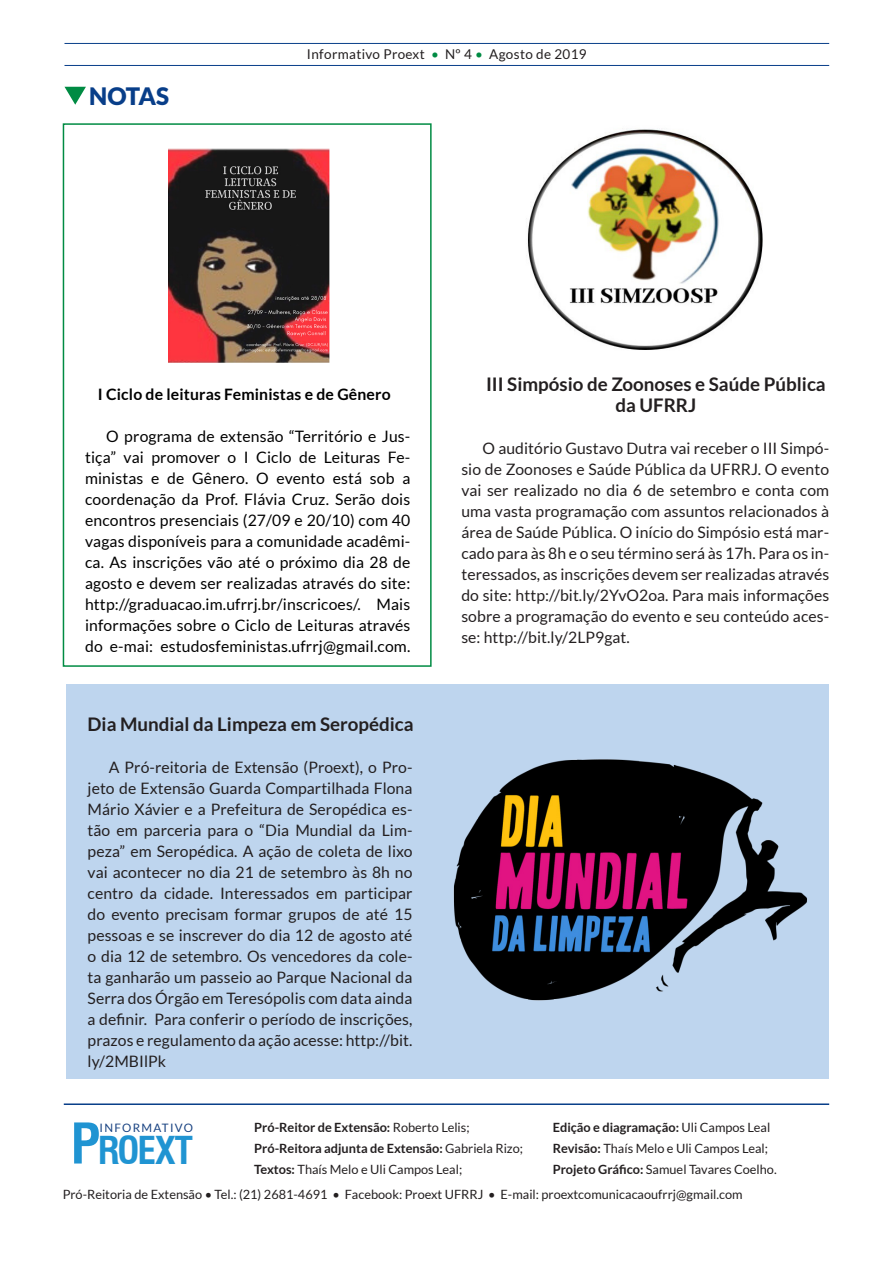
<style>
.page{position:relative;width:893px;height:1263px;background:#fff}
.page>*{position:absolute;margin:0;border:0;box-sizing:border-box;transform-origin:0 0}
.t1{font:700 condensed 37.5px "Swiss 721 BT";letter-spacing:-.04em;color:#2094d2}
.t2{font:900 24px "Lato";letter-spacing:-.015em;color:#083e89}
.titulinho_noats_box{font:700 18.75px/21px "Lato";color:#231f20;text-align:center}
.notas_box{font:15.75px/21px "Lato";letter-spacing:.005em;color:#231f20;text-align:justify}
.notas_box-2{font:15.75px/21px "Lato";letter-spacing:.01em;color:#000;text-align:justify}
.notas_box-3{font:700 15.75px "Lato";letter-spacing:.01em;color:#000}
.t3{font:13.5px "Lato";letter-spacing:.025em;color:#231f20}
.t4{font:12.75px "Lato";color:#231f20}
.t5{font:700 12.75px "Lato";color:#231f20}
.t6{font:11.55px "Lato";letter-spacing:.11em;color:#194382}
.s1{color:#008b43}
.s2{font-weight:400}
.s3{font-weight:700}
.s4{font-size:54.6px}
</style>
<div class="page">
<div style="left:66px;top:684px;width:763px;height:394px;background:#bed5ee"></div>
<hr style="left:64px;top:43px;width:765px;height:1px;background:#083e89">
<hr style="left:64px;top:65px;width:765px;height:1px;background:#083e89">
<hr style="left:64px;top:1103px;width:765px;height:2px;background:#083e89">
<div style="left:63px;top:123px;width:369px;height:544px;border:2px solid #008b43"></div>
<svg style="left:64px;top:87px;width:22px;height:18px"></svg>
<img style="left:454px;top:759px;width:354px;height:241px">
<img style="left:527px;top:129px;width:236px;height:221px">
<img style="left:169px;top:148px;width:160px;height:214px">
<p class="t2" style="left:89px;top:82px;width:81px">NOTAS</p>
<p class="t3" style="left:307px;top:46px;width:281px">Informativo Proext <span class="s1">•</span> Nº 4 <span class="s1">•</span> Agosto de 2019</p>
<p class="notas_box-3" style="left:98px;top:385px;width:294px">I Ciclo de leituras Feministas e de Gênero</p>
<p class="notas_box-2" style="left:85px;top:425px;width:327px;text-indent:21px">O programa de extensão “Território e Jus&shy;tiça” vai promover o I Ciclo de Leituras Fe&shy;ministas e de Gênero. O evento está sob a coordenação da Prof. Flávia Cruz. Serão dois encontros presenciais (27/09 e 20/10) com 40 vagas disponíveis para a comunidade acadêmi&shy;ca. As inscrições vão até o próximo dia 28 de agosto e devem ser realizadas através do site: http://graduacao.im.ufrrj.br/inscricoes/. Mais informações sobre o Ciclo de Leituras através do e-mai: estudosfeministas.ufrrj@gmail.com.</p>
<p class="titulinho_noats_box" style="left:88px;top:713px;width:328px">Dia Mundial da Limpeza em Seropédica</p>
<p class="notas_box" style="left:88px;top:756px;width:326px;text-indent:21px">A Pró-reitoria de Extensão (Proext), o Pro&shy;jeto de Extensão Guarda Compartilhada Flona Mário Xávier e a Prefeitura de Seropédica es&shy;tão em parceria para o “Dia Mundial da Lim&shy;peza” em Seropédica. A ação de coleta de lixo vai acontecer no dia 21 de setembro às 8h no centro da cidade. Interessados em participar do evento precisam formar grupos de até 15 pessoas e se inscrever do dia 12 de agosto até o dia 12 de setembro. Os vencedores da cole&shy;ta ganharão um passeio ao Parque Nacional da Serra dos Órgão em Teresópolis com data ainda a definir. Para conferir o período de inscrições, prazos e regulamento da ação acesse: http://bit. ly/2MBIlPk</p>
<p class="titulinho_noats_box" style="left:486px;top:373px;width:341px">III Simpósio de Zoonoses e Saúde Pública da UFRRJ</p>
<p class="notas_box" style="left:461px;top:437px;width:369px;text-indent:21px">O auditório Gustavo Dutra vai receber o III Simpó&shy;sio de Zoonoses e Saúde Pública da UFRRJ. O evento vai ser realizado no dia 6 de setembro e conta com uma vasta programação com assuntos relacionados à área de Saúde Pública. O início do Simpósio está mar&shy;cado para às 8h e o seu término será às 17h. Para os in&shy;teressados, as inscrições devem ser realizadas através do site: http://bit.ly/2YvO2oa. Para mais informações sobre a programação do evento e seu conteúdo aces&shy;se: http://bit.ly/2LP9gat.</p>
<p class="t5" style="left:254px;top:1119px;width:217px">Pró-Reitor de Extensão: <span class="s2">Roberto Lelis;</span></p>
<p class="t5" style="left:254px;top:1140px;width:270px">Pró-Reitora adjunta de Extensão: <span class="s2">Gabriela Rizo;</span></p>
<p class="t4" style="left:254px;top:1162px;width:209px"><span class="s3">Textos:</span> Thaís Melo e Uli Campos Leal;</p>
<p class="t5" style="left:553px;top:1119px;width:219px">Edição e diagramação: <span class="s2">Uli Campos Leal</span></p>
<p class="t4" style="left:553px;top:1141px;width:217px"><span class="s3">Revisão:</span> Thaís Melo e Uli Campos Leal;</p>
<p class="t4" style="left:553px;top:1162px;width:225px"><span class="s3">Projeto Gráfico:</span> Samuel Tavares Coelho.</p>
<p class="t1" style="left:71px;top:1127px;width:124px"><span class="s4">P</span>ROEXT</p>
<p class="t4" style="left:63px;top:1187px;width:681px">Pró-Reitoria de Extensão • Tel.: (21) 2681-4691 • Facebook: Proext UFRRJ • E-mail: proextcomunicacaoufrrj@gmail.com</p>
<p class="t6" style="left:100px;top:1121px;width:95px">INFORMATIVO</p>
</div>
